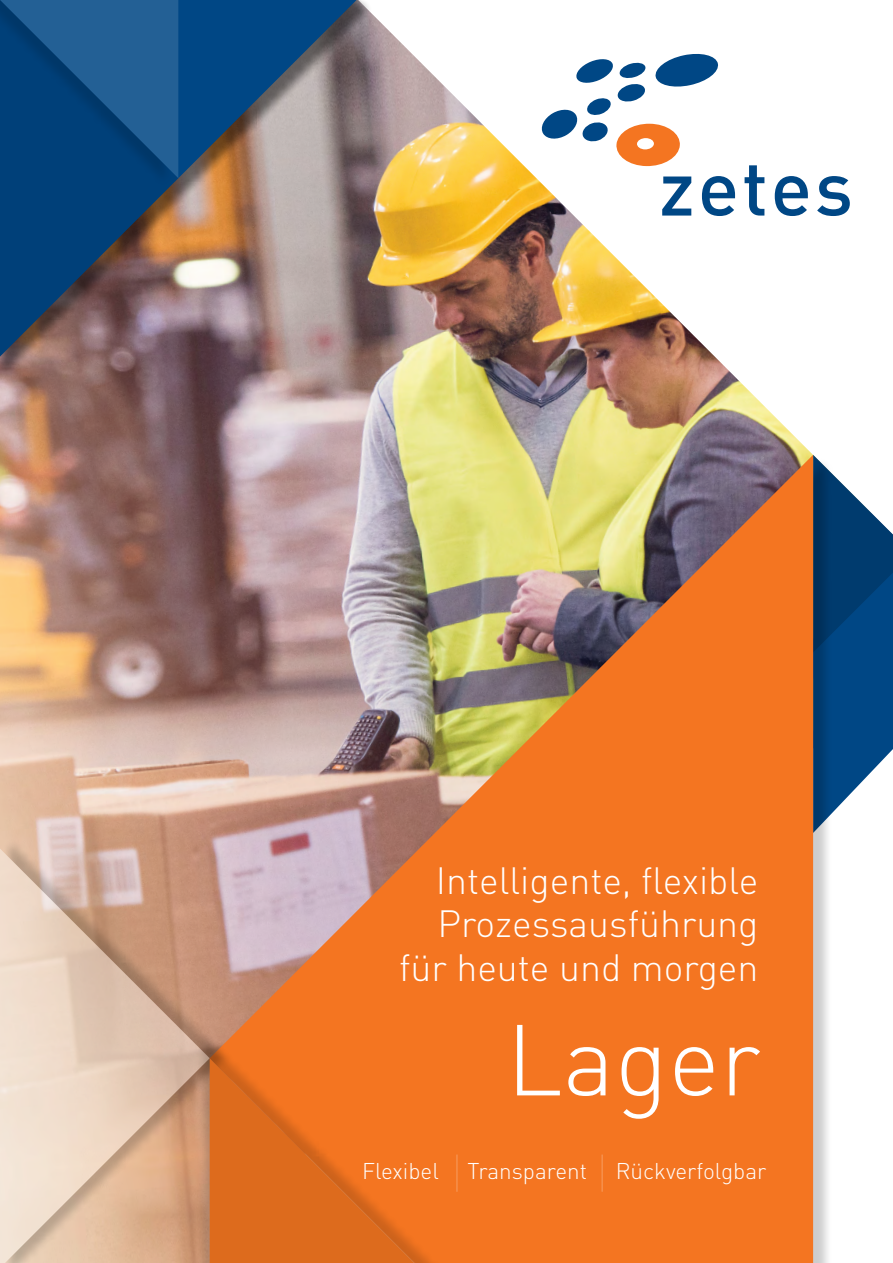
<style>
.page{position:relative;width:893px;height:1263px;background:#fff}
.page>*{position:absolute;margin:0;border:0;box-sizing:border-box;transform-origin:0 0}
.t1{font:300 99px "DIN Pro";color:#fff}
.t2{font:300 37.5px/43.5px "DIN Pro";color:#fff;text-align:right}
.t3{font:300 22.5px "DIN Pro";color:#fff}
</style>
<div class="page">
<img style="left:0;top:15px;width:813px;height:829px">
<svg style="left:813px;top:455px;width:80px;height:357px"></svg>
<div style="left:214px;top:456px;width:619px;height:807px;background:#000;opacity:.2"></div>
<img style="left:210px;top:455px;width:603px;height:808px">
<div style="left:0;top:0;width:373px;height:379px;background:#000;opacity:.5"></div>
<svg style="left:178px;top:0;width:178px;height:356px;background:#7b7b84"></svg>
<svg style="left:0;top:178px;width:178px;height:181px;background:#455067"></svg>
<div style="left:0;top:0;width:172px;height:187px;background:#004079"></div>
<svg style="left:0;top:0;width:178px;height:178px"></svg>
<div style="left:2px;top:838px;width:230px;height:425px;background:#000;opacity:.52"></div>
<svg style="left:0;top:844px;width:210px;height:419px;background:#debfa9"></svg>
<div style="left:196px;top:1031px;width:464px;height:232px;background:#f47521"></div>
<svg style="left:210px;top:1058px;width:204px;height:205px"></svg>
<svg style="left:539px;top:52px;width:181px;height:114px"></svg>
<svg style="left:662px;top:176px;width:29px;height:40px"></svg>
<svg style="left:702px;top:176px;width:33px;height:40px"></svg>
<svg style="left:745px;top:165px;width:19px;height:51px"></svg>
<svg style="left:775px;top:176px;width:33px;height:40px"></svg>
<svg style="left:817px;top:176px;width:33px;height:40px"></svg>
<hr style="left:457px;top:1154px;width:1px;height:38px;background:#fff">
<hr style="left:602px;top:1154px;width:1px;height:38px;background:#fff">
<p class="t2" style="left:399px;top:855px;width:361px">Intelligente, flexible<br>Prozessausführung für heute und morgen</p>
<h1 class="t1" style="left:506px;top:983px;width:256px">Lager</h1>
<p class="t3" style="left:362px;top:1153px;width:78px">Flexibel</p>
<p class="t3" style="left:468px;top:1153px;width:121px">Transparent</p>
<p class="t3" style="left:616px;top:1153px;width:152px">Rückverfolgbar</p>
</div>
